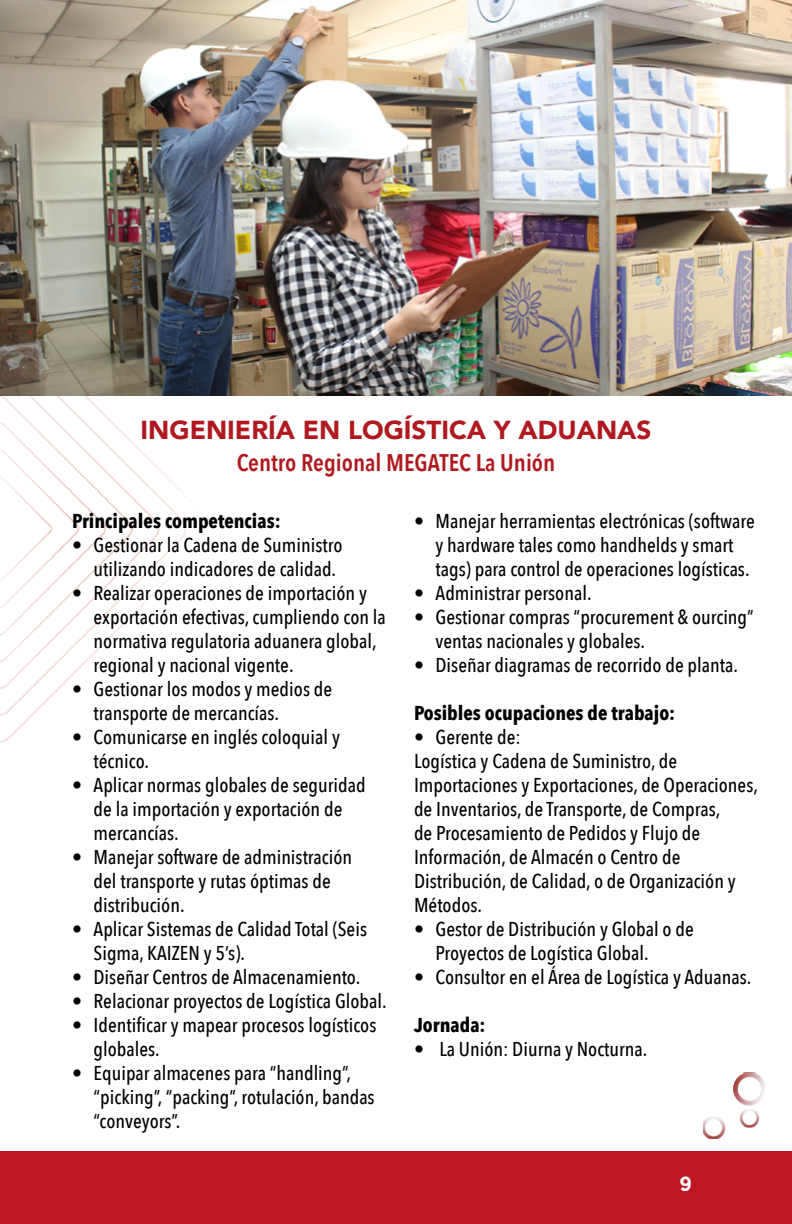
<style>
.page{position:relative;width:792px;height:1224px;background:#fff}
.page>*{position:absolute;margin:0;border:0;box-sizing:border-box;transform-origin:0 0}
.t1{font:900 26px "Avenir";color:#af191f}
.t2{font:600 24px "Avenir Next Condensed";color:#af191f}
.t3{font:500 20px/24px "Avenir Next Condensed";color:#000}
.t4{font:700 20px "Avenir Next Condensed";color:#000}
.t5{font:800 20px "Raleway";color:#fff}
</style>
<div class="page">
<div style="left:0;top:1152px;width:792px;height:72px;background:#be1622"></div>
<img style="left:0;top:396px;width:186px;height:347px">
<img style="left:704px;top:1073px;width:61px;height:65px">
<img style="left:0;top:0;width:792px;height:396px">
<h1 class="t1" style="left:141px;top:408px;width:512px">INGENIERÍA EN LOGÍSTICA Y ADUANAS</h1>
<p class="t2" style="left:237px;top:442px;width:320px">Centro Regional MEGATEC La Unión</p>
<p class="t4" style="left:72px;top:509px;width:210px">Principales competencias:</p>
<p class="t3" style="left:94px;top:533px;width:250px;text-indent:-22px">• Gestionar la Cadena de Suministro utilizando indicadores de calidad.</p>
<p class="t3" style="left:94px;top:581px;width:294px;text-indent:-22px">• Realizar operaciones de importación y exportación efectivas, cumpliendo con la normativa regulatoria aduanera global, regional y nacional vigente.</p>
<p class="t3" style="left:94px;top:677px;width:240px;text-indent:-22px">• Gestionar los modos y medios de transporte de mercancías.</p>
<p class="t3" style="left:94px;top:725px;width:248px;text-indent:-22px">• Comunicarse en inglés coloquial y técnico.</p>
<p class="t3" style="left:94px;top:773px;width:274px;text-indent:-22px">• Aplicar normas globales de seguridad de la importación y exportación de mercancías.</p>
<p class="t3" style="left:94px;top:845px;width:260px;text-indent:-22px">• Manejar software de administración del transporte y rutas óptimas de distribución.</p>
<p class="t3" style="left:94px;top:917px;width:275px;text-indent:-22px">• Aplicar Sistemas de Calidad Total (Seis<br>Sigma, KAIZEN y 5’s).</p>
<p class="t3" style="left:72px;top:965px;width:290px">• Diseñar Centros de Almacenamiento.</p>
<p class="t3" style="left:72px;top:989px;width:316px">• Relacionar proyectos de Logística Global.</p>
<p class="t3" style="left:94px;top:1013px;width:284px;text-indent:-22px">• Identificar y mapear procesos logísticos globales.</p>
<p class="t3" style="left:94px;top:1061px;width:283px;text-indent:-22px">• Equipar almacenes para “handling”, “picking”, “packing”, rotulación, bandas “conveyors”.</p>
<p class="t3" style="left:436px;top:509px;width:321px;text-indent:-22px">• Manejar herramientas electrónicas (software y hardware tales como handhelds y smart tags) para control de operaciones logísticas.</p>
<p class="t3" style="left:414px;top:581px;width:179px">• Administrar personal.</p>
<p class="t3" style="left:436px;top:605px;width:320px;text-indent:-22px">• Gestionar compras “procurement &amp; ourcing” ventas nacionales y globales.</p>
<p class="t3" style="left:414px;top:653px;width:325px">• Diseñar diagramas de recorrido de planta.</p>
<p class="t4" style="left:414px;top:701px;width:263px">Posibles ocupaciones de trabajo:</p>
<p class="t3" style="left:414px;top:725px;width:346px">• Gerente de:<br>Logística y Cadena de Suministro, de Importaciones y Exportaciones, de Operaciones, de Inventarios, de Transporte, de Compras,<br>de Procesamiento de Pedidos y Flujo de Información, de Almacén o Centro de Distribución, de Calidad, o de Organización y Métodos.</p>
<p class="t3" style="left:436px;top:917px;width:260px;text-indent:-22px">• Gestor de Distribución y Global o de<br>Proyectos de Logística Global.</p>
<p class="t3" style="left:414px;top:965px;width:339px">• Consultor en el Área de Logística y Aduanas.</p>
<p class="t4" style="left:414px;top:1013px;width:73px">Jornada:</p>
<p class="t3" style="left:414px;top:1037px;width:235px">• La Unión: Diurna y Nocturna.</p>
<p class="t5" style="left:680px;top:1165px;width:13px">9</p>
</div>
